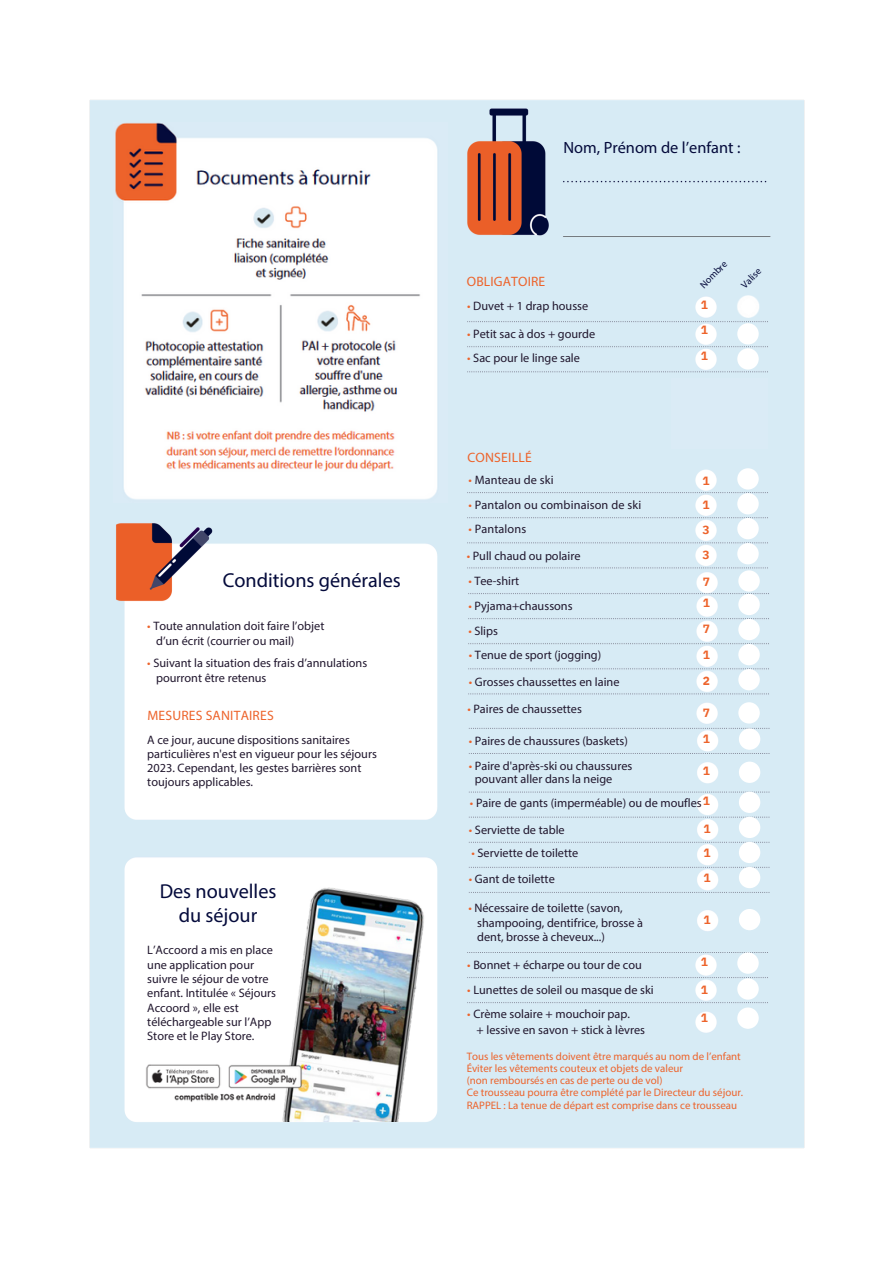
<style>
.page{position:relative;width:894px;height:1263px;background:#fff}
.page>*{position:absolute;margin:0;border:0;box-sizing:border-box;transform-origin:0 0}
.t1{font:20.25px "Myriad Pro";color:#040a3b}
.t2{font:16.35px "Myriad Pro";color:#040a3b}
.t3{font:13.65px "Myriad Pro";letter-spacing:.015em;color:#ed632b}
.t4{font:12.3px/14.2px "Myriad Pro";color:#21172e}
.t5{font:700 11.85px/24.8px "IBM Plex Sans";color:#ed632b}
.t6{font:10.95px/12.3px "Myriad Pro";color:#ed632b}
.t7{font:9.75px "Myriad Pro";color:#040a3b}
.s1{color:#ed632b}
</style>
<div class="page">
<img style="left:89px;top:100px;width:716px;height:1048px">
<img style="left:265px;top:855px;width:174px;height:266px">
<img style="left:140px;top:1058px;width:168px;height:50px">
<img style="left:736px;top:296px;width:23px;height:21px">
<div style="left:737px;top:323px;width:21px;height:21px;background:#fff;border-radius:50%"></div>
<div style="left:737px;top:348px;width:21px;height:22px;background:#fff;border-radius:50%"></div>
<div style="left:737px;top:952px;width:21px;height:22px;background:#fff;border-radius:50%"></div>
<div style="left:737px;top:1007px;width:21px;height:22px;background:#fff;border-radius:50%"></div>
<div style="left:737px;top:978px;width:21px;height:22px;background:#fff;border-radius:50%"></div>
<div style="left:737px;top:468px;width:21px;height:22px;background:#fff;border-radius:50%"></div>
<div style="left:738px;top:570px;width:21px;height:22px;background:#fff;border-radius:50%"></div>
<div style="left:737px;top:543px;width:21px;height:21px;background:#fff;border-radius:50%"></div>
<div style="left:737px;top:518px;width:21px;height:21px;background:#fff;border-radius:50%"></div>
<div style="left:737px;top:493px;width:21px;height:21px;background:#fff;border-radius:50%"></div>
<div style="left:738px;top:728px;width:22px;height:22px;background:#fff;border-radius:50%"></div>
<div style="left:738px;top:702px;width:21px;height:21px;background:#fff;border-radius:50%"></div>
<div style="left:738px;top:669px;width:21px;height:21px;background:#fff;border-radius:50%"></div>
<div style="left:738px;top:644px;width:21px;height:21px;background:#fff;border-radius:50%"></div>
<div style="left:738px;top:619px;width:21px;height:21px;background:#fff;border-radius:50%"></div>
<div style="left:738px;top:594px;width:21px;height:21px;background:#fff;border-radius:50%"></div>
<div style="left:738px;top:817px;width:22px;height:21px;background:#fff;border-radius:50%"></div>
<div style="left:738px;top:792px;width:22px;height:21px;background:#fff;border-radius:50%"></div>
<div style="left:738px;top:762px;width:22px;height:21px;background:#fff;border-radius:50%"></div>
<div style="left:738px;top:867px;width:22px;height:21px;background:#fff;border-radius:50%"></div>
<div style="left:738px;top:842px;width:22px;height:21px;background:#fff;border-radius:50%"></div>
<div style="left:738px;top:909px;width:22px;height:21px;background:#fff;border-radius:50%"></div>
<img style="left:114px;top:122px;width:333px;height:381px">
<div style="left:671px;top:379px;width:96px;height:70px;background:#daebf6"></div>
<p class="t1" style="left:223px;top:572px;width:179px">Conditions générales</p>
<p class="t4" style="left:147px;top:620px;width:178px"><span class="s1">•</span> Toute annulation doit faire l’objet</p>
<p class="t4" style="left:156px;top:635px;width:140px">d’un écrit (courrier ou mail)</p>
<p class="t4" style="left:147px;top:657px;width:221px"><span class="s1">•</span> Suivant la situation des frais d’annulations</p>
<p class="t4" style="left:156px;top:672px;width:112px">pourront être retenus</p>
<p class="t3" style="left:147px;top:710px;width:128px">MESURES SANITAIRES</p>
<p class="t4" style="left:147px;top:733px;width:231px">A ce jour, aucune dispositions sanitaires particulières n'est en vigueur pour les séjours 2023. Cependant, les gestes barrières sont toujours applicables.</p>
<p class="t1" style="left:160px;top:883px;width:118px">Des nouvelles</p>
<p class="t1" style="left:179px;top:907px;width:80px">du séjour</p>
<p class="t4" style="left:147px;top:944px;width:130px">L’Accoord a mis en place une application pour suivre le séjour de votre enfant. Intitulée « Séjours<br>Accoord », elle est téléchargeable sur l’App<br>Store et le Play Store.</p>
<p class="t2" style="left:563px;top:140px;width:178px">Nom, Prénom de l’enfant :</p>
<p class="t3" style="left:466px;top:276px;width:80px">OBLIGATOIRE</p>
<p class="t7" style="left:698px;top:283px;width:35px;rotate:-45deg">Nombre</p>
<p class="t7" style="left:739px;top:283px;width:25px;rotate:-45deg">Valise</p>
<p class="t4" style="left:467px;top:300px;width:122px"><span class="s1">•</span> Duvet + 1 drap housse</p>
<p class="t4" style="left:467px;top:327px;width:129px"><span class="s1">•</span> Petit sac à dos + gourde</p>
<p class="t4" style="left:467px;top:352px;width:114px"><span class="s1">•</span> Sac pour le linge sale</p>
<p class="t3" style="left:467px;top:452px;width:66px">CONSEILLÉ</p>
<p class="t5" style="left:700px;top:291px;width:9px;line-height:25.8px">1<br>1</p>
<p class="t5" style="left:700px;top:343px;width:9px">1</p>
<p class="t4" style="left:468px;top:474px;width:87px"><span class="s1">•</span> Manteau de ski</p>
<p class="t4" style="left:468px;top:499px;width:174px"><span class="s1">•</span> Pantalon ou combinaison de ski</p>
<p class="t4" style="left:468px;top:523px;width:59px"><span class="s1">•</span> Pantalons</p>
<p class="t4" style="left:466px;top:550px;width:115px"><span class="s1">•</span> Pull chaud ou polaire</p>
<p class="t4" style="left:468px;top:575px;width:52px"><span class="s1">•</span> Tee-shirt</p>
<p class="t4" style="left:468px;top:600px;width:106px"><span class="s1">•</span> Pyjama+chaussons</p>
<p class="t5" style="left:702px;top:590px;width:9px">1</p>
<p class="t4" style="left:468px;top:625px;width:31px"><span class="s1">•</span> Slips</p>
<p class="t5" style="left:702px;top:616px;width:9px">7</p>
<p class="t4" style="left:468px;top:649px;width:134px"><span class="s1">•</span> Tenue de sport (jogging)</p>
<p class="t4" style="left:468px;top:675px;width:152px"><span class="s1">•</span> Grosses chaussettes en laine</p>
<p class="t5" style="left:702px;top:468px;width:9px;text-align:justify">1<br>1<br>3<br>3</p>
<p class="t5" style="left:702px;top:569px;width:9px">7</p>
<p class="t5" style="left:702px;top:641px;width:9px;line-height:25.8px">1<br>2</p>
<p class="t5" style="left:702px;top:700px;width:9px;line-height:25.8px">7<br>1</p>
<p class="t5" style="left:702px;top:759px;width:9px">1</p>
<p class="t5" style="left:702px;top:788px;width:9px">1</p>
<p class="t4" style="left:467px;top:703px;width:116px"><span class="s1">•</span> Paires de chaussettes</p>
<p class="t4" style="left:468px;top:735px;width:160px"><span class="s1">•</span> Paires de chaussures (baskets)</p>
<p class="t4" style="left:468px;top:759px;width:165px"><span class="s1">•</span> Paire d'après-ski ou chaussures</p>
<p class="t4" style="left:475px;top:773px;width:139px">pouvant aller dans la neige</p>
<p class="t4" style="left:470px;top:797px;width:233px"><span class="s1">•</span> Paire de gants (imperméable) ou de moufles</p>
<p class="t4" style="left:468px;top:824px;width:97px"><span class="s1">•</span> Serviette de table</p>
<p class="t4" style="left:471px;top:846px;width:108px"><span class="s1">•</span> Serviette de toilette</p>
<p class="t4" style="left:468px;top:873px;width:87px"><span class="s1">•</span> Gant de toilette</p>
<p class="t4" style="left:468px;top:901px;width:156px"><span class="s1">•</span> Nécessaire de toilette (savon,</p>
<p class="t4" style="left:477px;top:917px;width:167px">shampooing, dentifrice, brosse à</p>
<p class="t4" style="left:477px;top:931px;width:129px">dent, brosse à cheveux...)</p>
<p class="t5" style="left:703px;top:816px;width:9px">1</p>
<p class="t5" style="left:703px;top:840px;width:9px">1</p>
<p class="t5" style="left:703px;top:865px;width:9px">1</p>
<p class="t5" style="left:703px;top:907px;width:9px">1</p>
<p class="t5" style="left:700px;top:949px;width:9px">1</p>
<p class="t5" style="left:700px;top:977px;width:9px">1</p>
<p class="t5" style="left:700px;top:1005px;width:9px">1</p>
<p class="t4" style="left:467px;top:959px;width:176px"><span class="s1">•</span> Bonnet + écharpe ou tour de cou</p>
<p class="t4" style="left:467px;top:984px;width:188px"><span class="s1">•</span> Lunettes de soleil ou masque de ski</p>
<p class="t4" style="left:467px;top:1008px;width:164px"><span class="s1">•</span> Crème solaire + mouchoir pap.</p>
<p class="t4" style="left:476px;top:1024px;width:170px">+ lessive en savon + stick à lèvres</p>
<p class="t6" style="left:466px;top:1051px;width:278px">Tous les vêtements doivent être marqués au nom de l’enfant Éviter les vêtements couteux et objets de valeur<br>(non remboursés en cas de perte ou de vol)<br>Ce trousseau pourra être complété par le Directeur du séjour.<br>RAPPEL : La tenue de départ est comprise dans ce trousseau</p>
</div>
